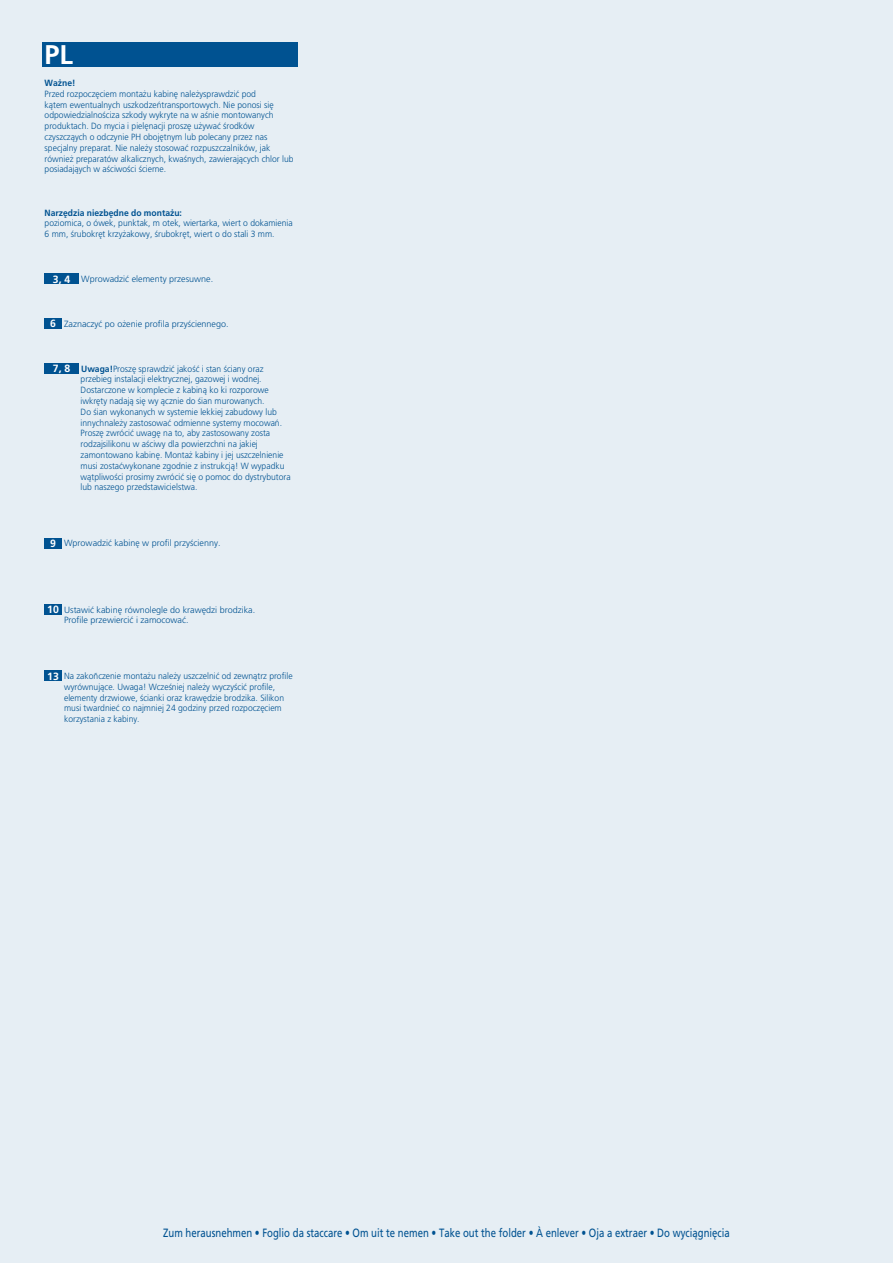
<style>
.page{position:relative;width:893px;height:1263px;background:#e6eef4}
.page>*{position:absolute;margin:0;border:0;box-sizing:border-box;transform-origin:0 0}
.t1{font:700 27px "Frutiger";color:#fff}
.t2{font:12px "Frutiger";color:#005291;scale:.8 1}
.t3{font:300 9px/10.8px "Pfrutiger";color:#005291;scale:.95 1}
.t4{font:300 9px/10.8px "Pfrutiger";color:#005291}
.t5{font:700 9px "Pfrutiger";color:#005291;scale:.95 1}
.s1{font-family:"Frutiger";font-weight:700;font-size:10.5px;color:#fff}
.s2{font-weight:700}
.s3{font-family:"Pfrutiger Roman"}
</style>
<div class="page">
<div style="left:43px;top:43px;width:255px;height:24px;background:#005291"></div>
<div style="left:45px;top:274px;width:34px;height:10px;background:#005291"></div>
<div style="left:45px;top:318px;width:17px;height:11px;background:#005291"></div>
<div style="left:45px;top:363px;width:34px;height:11px;background:#005291"></div>
<div style="left:45px;top:538px;width:17px;height:10px;background:#005291"></div>
<div style="left:45px;top:604px;width:17px;height:11px;background:#005291"></div>
<div style="left:45px;top:671px;width:17px;height:10px;background:#005291"></div>
<h1 class="t1" style="left:45px;top:39px;width:30px">PL</h1>
<p class="t5" style="left:45px;top:78px;width:34px">Wa˝ne!</p>
<p class="t3" style="left:45px;top:88px;width:263px">Przed rozpocz´ciem monta˝u kabin´ nale˝ysprawdziç pod<br>kàtem ewentualnych uszkodzeƒtransportowych. Nie ponosi si´ odpowiedzialnoÊciza szkody wykryte na w aÊnie montowanych produktach. Do mycia i piel´nacji prosz´ u˝ywaç Êrodków czyszczàych o odczynie PH oboj´tnym lub polecany przez nas specjalny preparat. Nie nale˝y stosowaç rozpuszczalników, jak równie˝ preparatów alkalicznych, kwaÊnych, zawierajàcych chlor lub posiadajàych w aÊciwoÊci Êcierne.</p>
<p class="t5" style="left:45px;top:207px;width:146px">Narz´dzia niezb´dne do monta˝u:</p>
<p class="t3" style="left:45px;top:218px;width:263px">poziomica, o ówek, punktak, m otek, wiertarka, wiert o dokamienia<br>6 mm, Êrubokr´t krzy˝akowy, Êrubokr´t, wiert o do stali 3 mm.</p>
<p class="t4" style="left:53px;top:274px;width:162px"><span class="s1">3, 4</span> Wprowadziç elementy przesuwne.</p>
<p class="t4" style="left:50px;top:318px;width:180px"><span class="s1">6</span> Zaznaczyç po o˝enie profila przyÊciennego.</p>
<p class="t3" style="left:81px;top:363px;width:223px;text-indent:-28px"><span class="s1">7, 8</span> <span class="s2">Uwaga!</span>Prosz´ sprawdziç jakoÊç i stan Êciany oraz przebieg instalacji elektrycznej, gazowej i wodnej.<br>Dostarczone w komplecie z kabinà ko ki rozporowe iwkr´ty nadajà si´ wy àcznie do Êian murowanych.<br>Do Êian wykonanych w systemie lekkiej zabudowy lub innychnale˝y zastosowaç odmienne systemy mocowaƒ.<br>Prosz´ zwróciç uwag´ na to, aby zastosowany zosta rodzajsilikonu w aÊciwy dla powierzchni na jakiej zamontowano kabin´. Monta˝ kabiny i jej uszczelnienie musi zostaçwykonane zgodnie z instrukcjà! W wypadku wàtpliwoÊci prosimy zwróciç si´ o pomoc do dystrybutora lub naszego przedstawicielstwa.</p>
<p class="t4" style="left:50px;top:538px;width:172px"><span class="s1">9</span> Wprowadziç kabin´ w profil przyÊcienny.</p>
<p class="t4" style="left:64px;top:604px;width:193px;text-indent:-17px"><span class="s1">10</span> Ustawiç kabin´ równolegle do kraw´dzi brodzika.<br>Profile przewierciç i zamocowaç.</p>
<p class="t3" style="left:64px;top:671px;width:242px;text-indent:-17px"><span class="s1">13</span> Na zakoñczenie monta˝u nale˝y uszczelniç od zewnàtrz profile wyrównujàce. Uwaga! WczeÊniej nale˝y wyczyÊciç profile, elementy drzwiowe, Êcianki oraz kraw´dzie brodzika. Silikon musi twardnieç co najmniej 24 godziny przed rozpocz´ciem korzystania z kabiny.</p>
<h2 class="t2" style="left:163px;top:1226px;width:710px">Zum herausnehmen • Foglio da staccare • Om uit te nemen • Take out the folder • À enlever • Oja a extraer • <span class="s3">Do wyciàgni´cia</span></h2>
</div>
